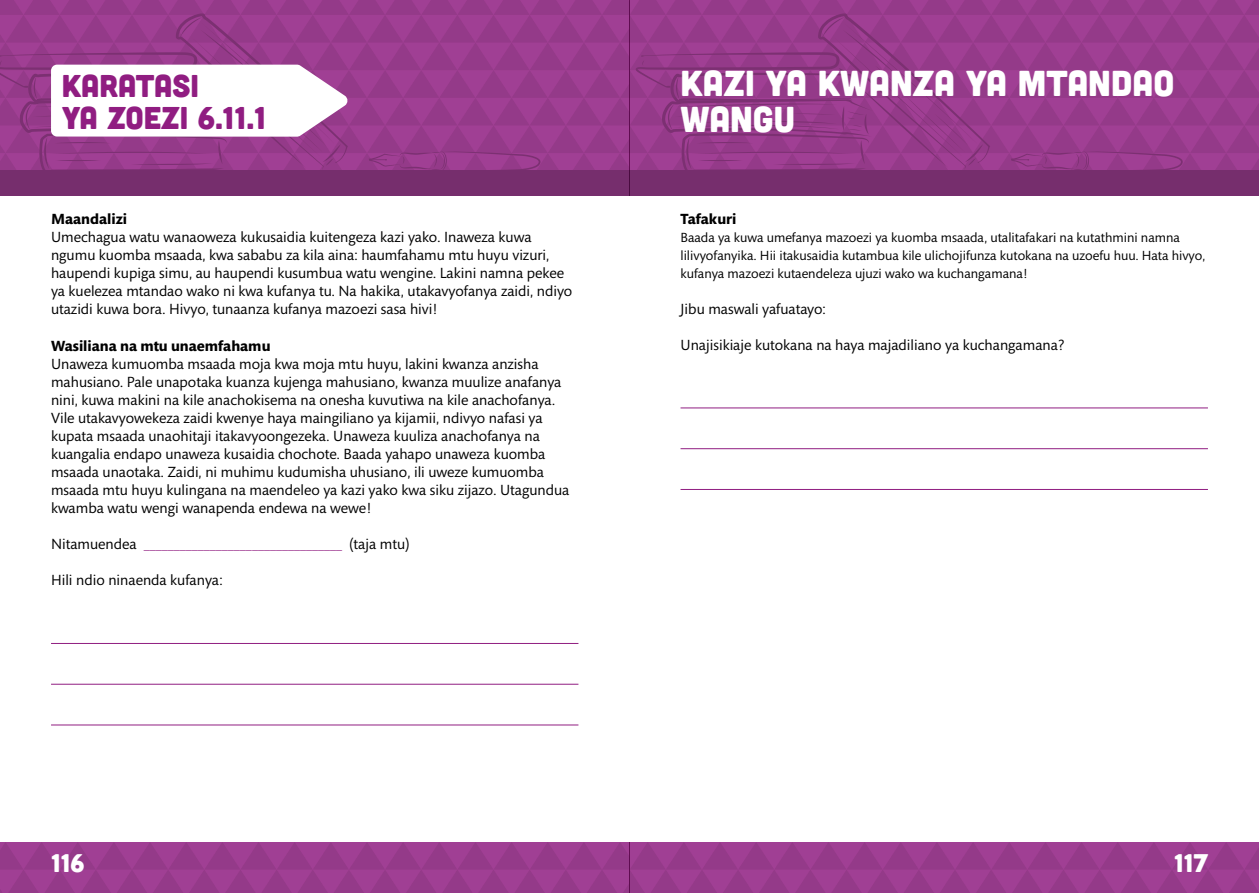
<style>
.page{position:relative;width:1259px;height:893px;background:#fff}
.page>*{position:absolute;margin:0;border:0;box-sizing:border-box;transform-origin:0 0}
.t1{font:36px/36px "Cubano";color:#fff}
.t2{font:31.5px/31.5px "Cubano";color:#901d81}
.t3{font:25.5px "Cubano";color:#fff}
.t4{font:15px/18px "Mundo Sans Std";color:#000}
.t5{font:15px "Mundo Sans Std";color:#901d81}
.t6{font:700 15px "Mundo Sans Std";color:#000}
.t7{font:13.5px/18px "Mundo Sans Std";color:#000}
.s1{color:#000}
</style>
<div class="page">
<div style="left:629px;top:0;width:630px;height:196px;background:#762e6d"></div>
<div style="left:0;top:0;width:629px;height:196px;background:#762e6d"></div>
<div style="left:0;top:842px;width:629px;height:51px;background:#9e3e91"></div>
<div style="left:629px;top:842px;width:630px;height:51px;background:#9e3e92"></div>
<svg style="left:0;top:0;width:1259px;height:181px;background:#9f4b94"></svg>
<hr style="left:51px;top:643px;width:527px;height:1px;background:#901d81">
<hr style="left:51px;top:684px;width:527px;height:1px;background:#901d81">
<hr style="left:51px;top:725px;width:527px;height:1px;background:#901d81">
<hr style="left:680px;top:408px;width:528px;height:1px;background:#901d81">
<hr style="left:680px;top:448px;width:528px;height:1px;background:#901d81">
<hr style="left:680px;top:489px;width:528px;height:1px;background:#901d81">
<h2 class="t2" style="left:62px;top:69px;width:206px">KARATASI<br>YA ZOEZI 6.11.1</h2>
<p class="t6" style="left:51px;top:210px;width:77px">Maandalizi</p>
<p class="t4" style="left:51px;top:228px;width:523px">Umechagua watu wanaoweza kukusaidia kuitengeza kazi yako. Inaweza kuwa ngumu kuomba msaada, kwa sababu za kila aina: haumfahamu mtu huyu vizuri, haupendi kupiga simu, au haupendi kusumbua watu wengine. Lakini namna pekee ya kuelezea mtandao wako ni kwa kufanya tu. Na hakika, utakavyofanya zaidi, ndiyo utazidi kuwa bora. Hivyo, tunaanza kufanya mazoezi sasa hivi!</p>
<p class="t6" style="left:51px;top:338px;width:221px">Wasiliana na mtu unaemfahamu</p>
<p class="t4" style="left:51px;top:355px;width:520px">Unaweza kumuomba msaada moja kwa moja mtu huyu, lakini kwanza anzisha mahusiano. Pale unapotaka kuanza kujenga mahusiano, kwanza muulize anafanya nini, kuwa makini na kile anachokisema na onesha kuvutiwa na kile anachofanya.<br>Vile utakavyowekeza zaidi kwenye haya maingiliano ya kijamii, ndivyo nafasi ya kupata msaada unaohitaji itakavyoongezeka. Unaweza kuuliza anachofanya na kuangalia endapo unaweza kusaidia chochote. Baada yahapo unaweza kuomba msaada unaotaka. Zaidi, ni muhimu kudumisha uhusiano, ili uweze kumuomba msaada mtu huyu kulingana na maendeleo ya kazi yako kwa siku zijazo. Utagundua kwamba watu wengi wanapenda endewa na wewe!</p>
<p class="t5" style="left:51px;top:536px;width:360px"><span class="s1">Nitamuendea</span> _________________________________ <span class="s1">(taja mtu)</span></p>
<p class="t4" style="left:51px;top:571px;width:173px">Hili ndio ninaenda kufanya:</p>
<h1 class="t1" style="left:680px;top:63px;width:495px">KAZI YA KWANZA YA MTANDAO<br>WANGU</h1>
<p class="t6" style="left:680px;top:210px;width:57px">Tafakuri</p>
<p class="t7" style="left:680px;top:228px;width:526px">Baada ya kuwa umefanya mazoezi ya kuomba msaada, utalitafakari na kutathmini namna lilivyofanyika. Hii itakusaidia kutambua kile ulichojifunza kutokana na uzoefu huu. Hata hivyo, kufanya mazoezi kutaendeleza ujuzi wako wa kuchangamana!</p>
<p class="t4" style="left:680px;top:300px;width:147px">Jibu maswali yafuatayo:</p>
<p class="t4" style="left:680px;top:336px;width:385px">Unajisikiaje kutokana na haya majadiliano ya kuchangamana?</p>
<h3 class="t3" style="left:51px;top:847px;width:35px">116</h3>
<h3 class="t3" style="left:1174px;top:847px;width:35px">117</h3>
</div>
